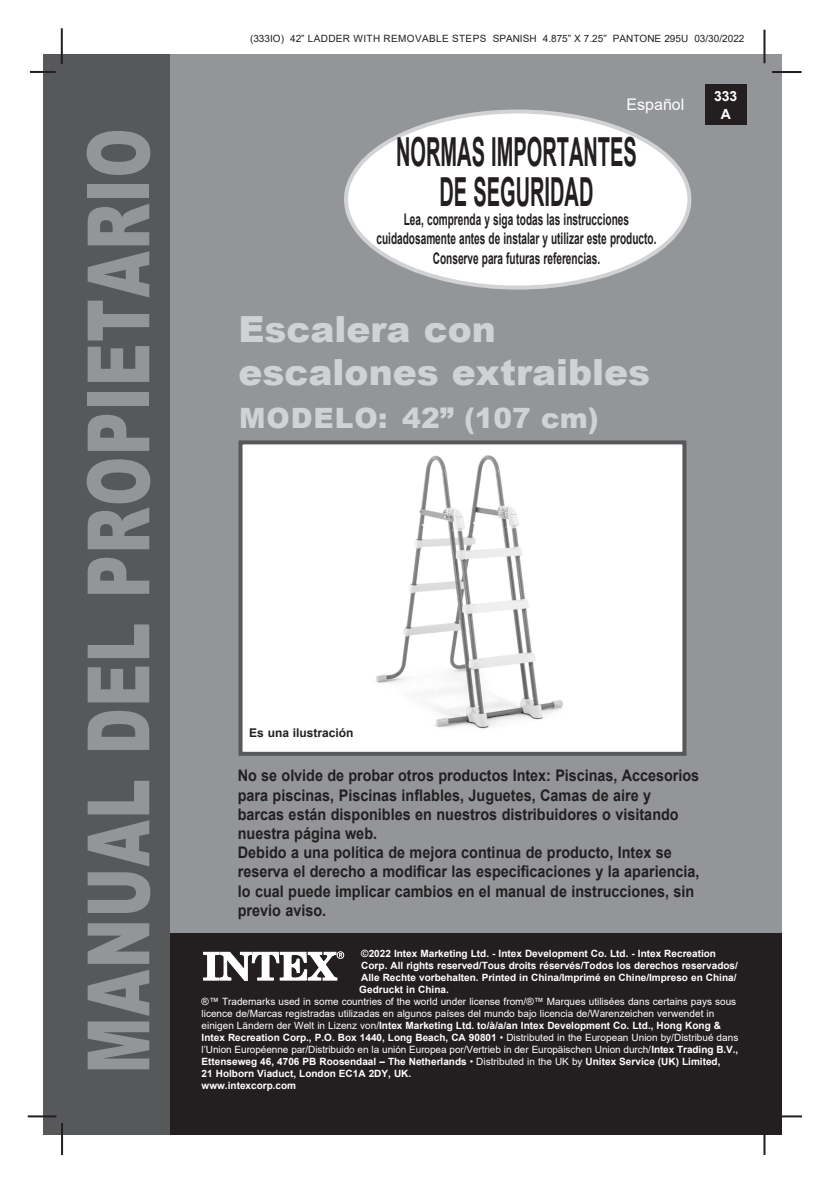
<style>
.page{position:relative;width:836px;height:1191px;background:#fff}
.page>*{position:absolute;margin:0;border:0;box-sizing:border-box;transform-origin:0 0}
.t1{font:900 86px "Arial";letter-spacing:.025em;color:#939598;scale:.69 1}
.t2{font:700 40px "Arial";color:#231f20;scale:.5 1}
.t3{font:900 36px "Arial";color:#d1d2d4}
.t4{font:900 28px "Arial";letter-spacing:.035em;color:#d1d2d4}
.t5{font:700 16px "Arial";color:#231f20;scale:.9 1}
.t6{font:700 16px/19.2px "Arial";color:#231f20;text-align:center;scale:.63 1}
.t7{font:16px "Arial";color:#fff}
.t8{font:700 14px/18px "Arial";color:#fff;text-align:center}
.t9{font:700 12px "Arial";color:#231f20}
.t10{font:700 10px/12px "Arial";color:#fff}
.t11{font:10px/12px "Arial";color:#fff}
.t12{font:10px "Arial";color:#231f20}
.s1{font-weight:400}
</style>
<div class="page">
<div style="left:156px;top:54px;width:625px;height:1080px;background:#939598"></div>
<div style="left:43px;top:54px;width:127px;height:1080px;background:#57585a"></div>
<hr style="left:769px;top:1115px;width:32px;height:2px;background:#231f20">
<hr style="left:771px;top:71px;width:30px;height:2px;background:#231f20">
<hr style="left:61px;top:28px;width:2px;height:36px;background:#231f20">
<hr style="left:763px;top:30px;width:2px;height:33px;background:#231f20">
<hr style="left:763px;top:1123px;width:2px;height:32px;background:#231f20">
<hr style="left:61px;top:1123px;width:2px;height:32px;background:#231f20">
<hr style="left:30px;top:71px;width:26px;height:2px;background:#231f20">
<hr style="left:28px;top:1115px;width:28px;height:2px;background:#231f20">
<div style="left:704px;top:84px;width:42px;height:41px;background:#231f20"></div>
<div style="left:346px;top:111px;width:343px;height:176px;background:#fff;border-radius:50%"></div>
<div style="left:170px;top:933px;width:610px;height:201px;background:#231f20"></div>
<img style="left:243px;top:445px;width:438px;height:306px">
<div style="left:238px;top:440px;width:448px;height:316px;border:4px solid #57585a"></div>
<svg style="left:203px;top:951px;width:141px;height:29px"></svg>
<p class="t1" style="left:56px;top:1073px;width:1371px;rotate:-90deg">MANUAL DEL PROPIETARIO</p>
<p class="t12" style="left:250px;top:32px;width:495px">(333IO) 42” LADDER WITH REMOVABLE STEPS SPANISH 4.875” X 7.25” PANTONE 295U 03/30/2022</p>
<h3 class="t7" style="left:626px;top:93px;width:59px">Español</h3>
<p class="t2" style="left:396px;top:123px;width:483px">NORMAS IMPORTANTES</p>
<p class="t2" style="left:439px;top:163px;width:309px">DE SEGURIDAD</p>
<p class="t6" style="left:403px;top:210px;width:359px">Lea, comprenda y siga todas las instrucciones</p>
<p class="t6" style="left:376px;top:229px;width:446px">cuidadosamente antes de instalar y utilizar este producto.<br>Conserve para futuras referencias.</p>
<p class="t3" style="left:238px;top:303px;width:259px">Escalera con</p>
<p class="t3" style="left:238px;top:346px;width:413px">escalones extraibles</p>
<p class="t4" style="left:239px;top:397px;width:361px">MODELO: 42” (107 cm)</p>
<h3 class="t8" style="left:713px;top:87px;width:25px">333<br>A</h3>
<p class="t9" style="left:249px;top:724px;width:106px">Es una ilustración</p>
<p class="t5" style="left:238px;top:764px;width:514px">No se olvide de probar otros productos Intex: Piscinas, Accesorios</p>
<p class="t5" style="left:238px;top:783px;width:460px">para piscinas, Piscinas inflables, Juguetes, Camas de aire y</p>
<p class="t5" style="left:238px;top:803px;width:491px">barcas están disponibles en nuestros distribuidores o visitando</p>
<p class="t5" style="left:238px;top:822px;width:156px">nuestra página web.</p>
<p class="t5" style="left:238px;top:841px;width:483px">Debido a una política de mejora continua de producto, Intex se</p>
<p class="t5" style="left:238px;top:860px;width:514px">reserva el derecho a modificar las especificaciones y la apariencia,</p>
<p class="t5" style="left:238px;top:879px;width:508px">lo cual puede implicar cambios en el manual de instrucciones, sin</p>
<p class="t5" style="left:238px;top:899px;width:100px">previo aviso.</p>
<p class="t10" style="left:361px;top:947px;width:378px">©2022 Intex Marketing Ltd. - Intex Development Co. Ltd. - Intex Recreation<br>Corp. All rights reserved/Tous droits réservés/Todos los derechos reservados/<br>Alle Rechte vorbehalten. Printed in China/Imprimé en Chine/Impreso en China/</p>
<p class="t10" style="left:359px;top:983px;width:91px">Gedruckt in China.</p>
<p class="t11" style="left:201px;top:995px;width:536px">®™ Trademarks used in some countries of the world under license from/®™ Marques utilisées dans certains pays sous licence de/Marcas registradas utilizadas en algunos países del mundo bajo licencia de/Warenzeichen verwendet in</p>
<p class="t10" style="left:201px;top:1019px;width:538px"><span class="s1">einigen Ländern der Welt in Lizenz von/</span>Intex Marketing Ltd. to/à/a/an Intex Development Co. Ltd., Hong Kong &amp; Intex Recreation Corp., P.O. Box 1440, Long Beach, CA 90801 <span class="s1">• Distributed in the European Union by/Distribué dans l’Union Européenne par/Distribuido en la unión Europea por/Vertrieb in der Europäischen Union durch/</span>Intex Trading B.V., Ettenseweg 46, 4706 PB Roosendaal – The Netherlands <span class="s1">• Distributed in the UK by</span> Unitex Service (UK) Limited,</p>
<p class="t10" style="left:201px;top:1067px;width:211px">21 Holborn Viaduct, London EC1A 2DY, UK.</p>
<p class="t10" style="left:201px;top:1079px;width:96px">www.intexcorp.com</p>
</div>
